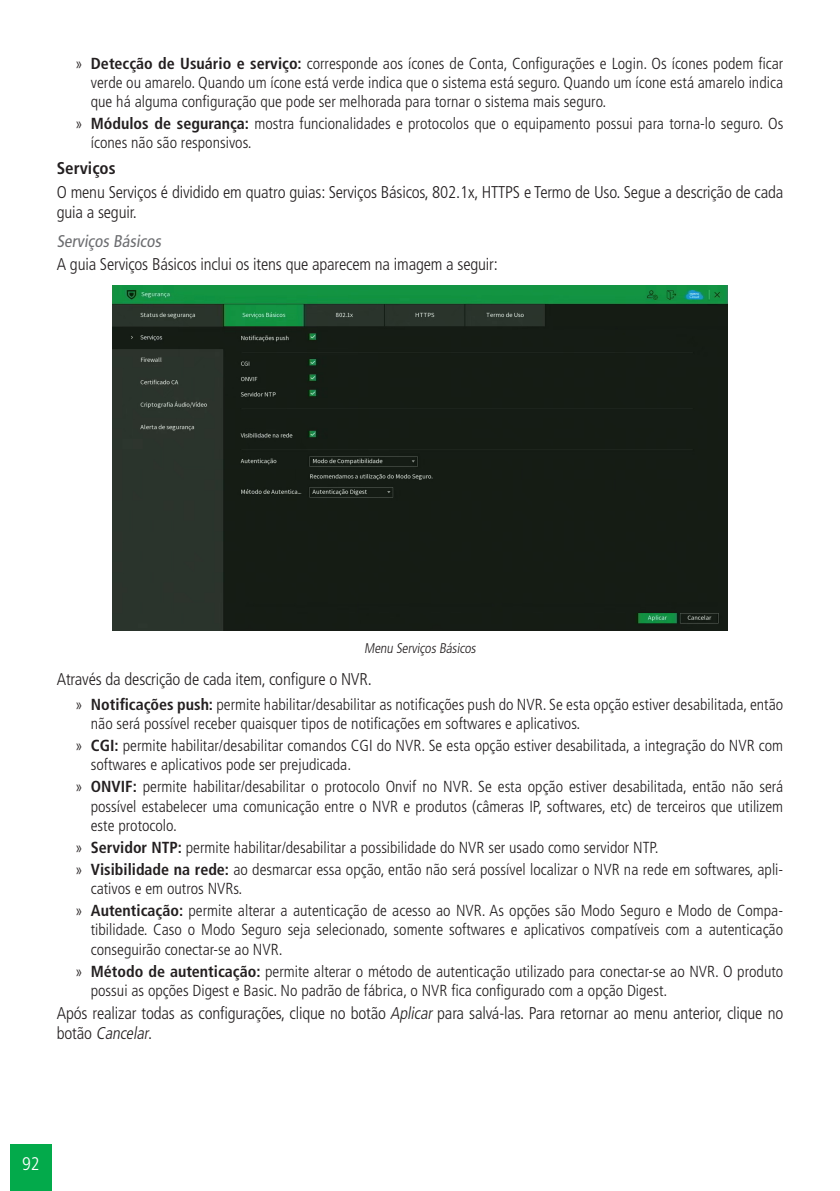
<style>
.page{position:relative;width:840px;height:1191px;background:#fff}
.page>*{position:absolute;margin:0;border:0;box-sizing:border-box;transform-origin:0 0}
.t1{font:300 condensed 18.2px "Frutiger LT Std";color:#fff}
._0__Corpo_de_texto{font:300 condensed 17px/20.4px "Frutiger LT Std";letter-spacing:-.01em;color:#231f20}
._4__Titulo_4{font:condensed 17px "Frutiger LT Std";color:#6c6d70}
._3__Titulo_3{font:700 condensed 17px "Frutiger LT Std";color:#231f20}
.t2{font:300 condensed 16px/19.2px "Frutiger LT Std";color:#231f20}
._7__Legenda{font:300 condensed 14px "Frutiger LT Std";color:#231f20}
.s1{font-weight:700}
.s2{font-style:italic}
</style>
<div class="page">
<div style="left:10px;top:1144px;width:42px;height:47px;background:#03aa4b"></div>
<img style="left:112px;top:285px;width:615px;height:346px">
<p class="t2" style="left:91px;top:54px;width:693px;text-align:justify;text-indent:-16px">» <span class="s1">Detecção de Usuário e serviço:</span> corresponde aos ícones de Conta, Configurações e Login. Os ícones podem ficar verde ou amarelo. Quando um ícone está verde indica que o sistema está seguro. Quando um ícone está amarelo indica que há alguma configuração que pode ser melhorada para tornar o sistema mais seguro.</p>
<p class="t2" style="left:91px;top:114px;width:693px;text-indent:-16px">» <span class="s1">Módulos de segurança:</span> mostra funcionalidades e protocolos que o equipamento possui para torna-lo seguro. Os ícones não são responsivos.</p>
<p class="_3__Titulo_3" style="left:57px;top:158px;width:60px">Serviços</p>
<p class="_0__Corpo_de_texto" style="left:57px;top:182px;width:727px">O menu Serviços é dividido em quatro guias: Serviços Básicos, 802.1x, HTTPS e Termo de Uso. Segue a descrição de cada guia a seguir.</p>
<p class="_4__Titulo_4" style="left:57px;top:231px;width:108px">Serviços Básicos</p>
<p class="_0__Corpo_de_texto" style="left:57px;top:254px;width:442px">A guia Serviços Básicos inclui os itens que aparecem na imagem a seguir:</p>
<p class="_7__Legenda" style="left:364px;top:640px;width:115px">Menu Serviços Básicos</p>
<p class="_0__Corpo_de_texto" style="left:57px;top:669px;width:316px">Através da descrição de cada item, configure o NVR.</p>
<p class="t2" style="left:91px;top:695px;width:693px;text-indent:-16px">» <span class="s1">Notificações push:</span> permite habilitar/desabilitar as notificações push do NVR. Se esta opção estiver desabilitada, então não será possível receber quaisquer tipos de notificações em softwares e aplicativos.</p>
<p class="t2" style="left:91px;top:736px;width:693px;text-indent:-16px">» <span class="s1">CGI:</span> permite habilitar/desabilitar comandos CGI do NVR. Se esta opção estiver desabilitada, a integração do NVR com softwares e aplicativos pode ser prejudicada.</p>
<p class="t2" style="left:91px;top:777px;width:693px;text-align:justify;text-indent:-16px">» <span class="s1">ONVIF:</span> permite habilitar/desabilitar o protocolo Onvif no NVR. Se esta opção estiver desabilitada, então não será possível estabelecer uma comunicação entre o NVR e produtos (câmeras IP, softwares, etc) de terceiros que utilizem este protocolo.</p>
<p class="t2" style="left:75px;top:838px;width:584px">» <span class="s1">Servidor NTP:</span> permite habilitar/desabilitar a possibilidade do NVR ser usado como servidor NTP.</p>
<p class="t2" style="left:91px;top:860px;width:693px;text-indent:-16px">» <span class="s1">Visibilidade na rede:</span> ao desmarcar essa opção, então não será possível localizar o NVR na rede em softwares, apli&shy;cativos e em outros NVRs.</p>
<p class="t2" style="left:91px;top:901px;width:693px;text-align:justify;text-indent:-16px">» <span class="s1">Autenticação:</span> permite alterar a autenticação de acesso ao NVR. As opções são Modo Seguro e Modo de Compa&shy;tibilidade. Caso o Modo Seguro seja selecionado, somente softwares e aplicativos compatíveis com a autenticação conseguirão conectar-se ao NVR.</p>
<p class="t2" style="left:91px;top:961px;width:693px;text-indent:-16px">» <span class="s1">Método de autenticação:</span> permite alterar o método de autenticação utilizado para conectar-se ao NVR. O produto possui as opções Digest e Basic. No padrão de fábrica, o NVR fica configurado com a opção Digest.</p>
<p class="_0__Corpo_de_texto" style="left:57px;top:1003px;width:727px">Após realizar todas as configurações, clique no botão <span class="s2">Aplicar</span> para salvá-las. Para retornar ao menu anterior, clique no b otã o <span class="s2">Cancelar</span>.</p>
<p class="t1" style="left:22px;top:1153px;width:19px">92</p>
</div>
